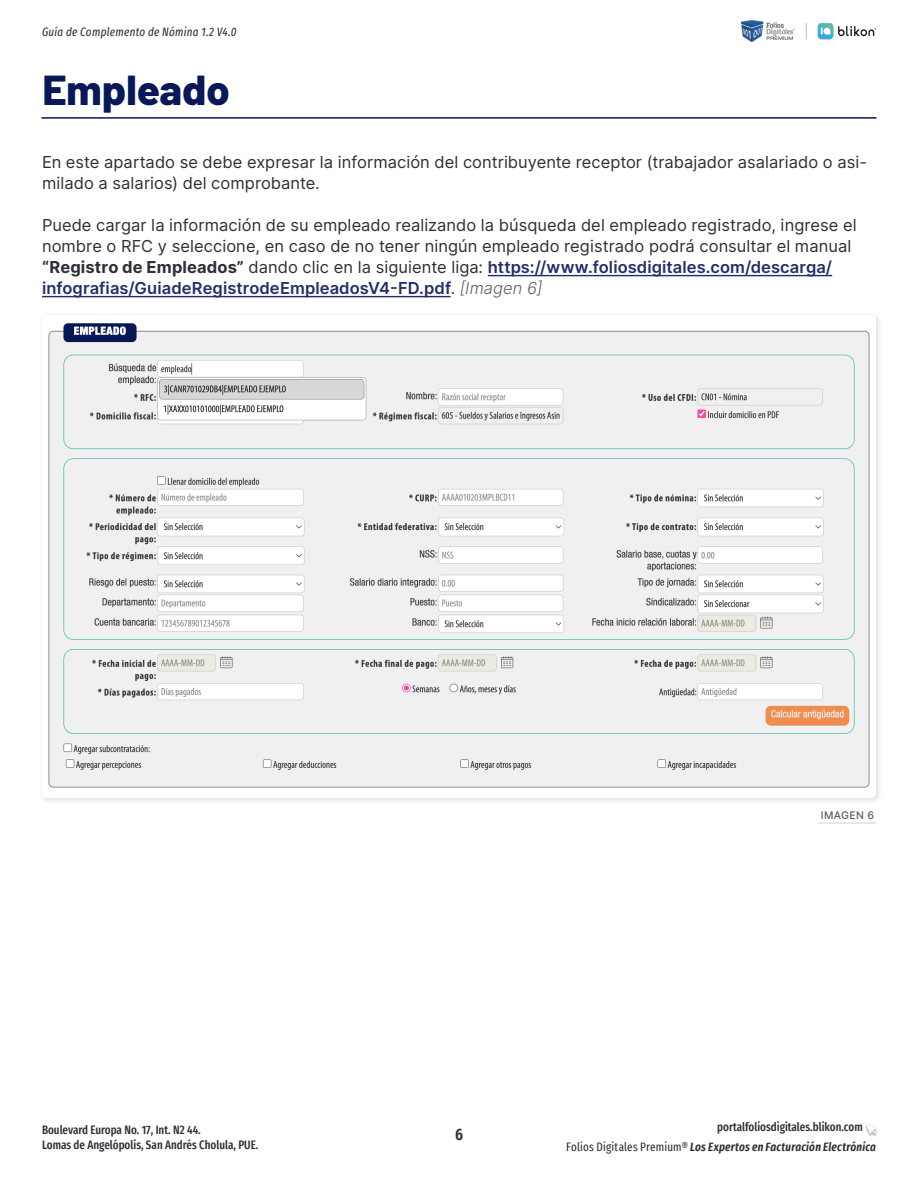
<style>
.page{position:relative;width:918px;height:1188px;background:#fff}
.page>*{position:absolute;margin:0;border:0;box-sizing:border-box;transform-origin:0 0}
.Heading_3{font:800 42px "Barlow";letter-spacing:-.005em;color:#091858}
.Párrafo{font:16.5px/21px "Inter";letter-spacing:.005em;color:#2c3037}
.t1{font:600 extra-condensed 16.5px "Fira Sans";color:#2c3037}
.t2{font:500 extra-condensed 12px "Fira Sans";color:#2c3037}
.t3{font:italic 600 extra-condensed 12px "Fira Sans";letter-spacing:.015em;color:#2c3037}
.t4{font:italic extra-condensed 12px "Fira Sans";letter-spacing:.025em;color:#2c3037}
.t5{font:500 10.5px "Inter";color:#5b5e66}
.s1{font-weight:700}
.s2{font-weight:600;color:#222f69}
.s3{font-weight:300;font-style:italic;color:#5b5e66}
.s4{font-weight:400;font-style:normal}
</style>
<div class="page">
<hr style="left:42px;top:117px;width:834px;height:2px;background:#091858">
<hr style="left:488px;top:275px;width:344px;height:1px;background:#222f69">
<hr style="left:42px;top:296px;width:409px;height:1px;background:#222f69">
<div style="left:39px;top:312px;width:844px;height:493px;background:#231f20;opacity:.15"></div>
<img style="left:42px;top:315px;width:834px;height:483px">
<hr style="left:818px;top:823px;width:58px;height:1px;background:#d2d1d4">
<svg style="left:865px;top:1124px;width:12px;height:12px"></svg>
<img style="left:742px;top:21px;width:134px;height:21px">
<p class="t4" style="left:42px;top:23px;width:196px">Guía de Complemento de Nómina 1.2 V4.0</p>
<p class="Heading_3" style="left:42px;top:59px;width:189px">Empleado</p>
<p class="Párrafo" style="left:42px;top:151px;width:827px">En este apartado se debe expresar la información del contribuyente receptor (trabajador asalariado o asi&shy;milado a salarios) del comprobante.</p>
<p class="Párrafo" style="left:42px;top:214px;width:816px">Puede cargar la información de su empleado realizando la búsqueda del empleado registrado, ingrese el nombre o RFC y seleccione, en caso de no tener ningún empleado registrado podrá consultar el manual <span class="s1">“Registro de Empleados”</span> dando clic en la siguiente liga: <span class="s2">https://www.foliosdigitales.com/descarga/ infografias/GuiadeRegistrodeEmpleadosV4-FD.pdf</span>. <span class="s3">[Imagen 6]</span></p>
<p class="t5" style="left:821px;top:807px;width:55px">IMAGEN 6</p>
<p class="t2" style="left:42px;top:1120px;width:160px">Boulevard Europa No. 17, Int. N2 44.</p>
<p class="t2" style="left:717px;top:1117px;width:147px">portalfoliosdigitales.blikon.com</p>
<p class="t2" style="left:42px;top:1135px;width:218px">Lomas de Angelópolis, San Andrés Cholula, PUE.</p>
<p class="t3" style="left:566px;top:1137px;width:311px"><span class="s4">Folios Digitales Premium®</span> Los Expertos en Facturación Electrónica</p>
<p class="t1" style="left:455px;top:1121px;width:9px">6</p>
</div>
